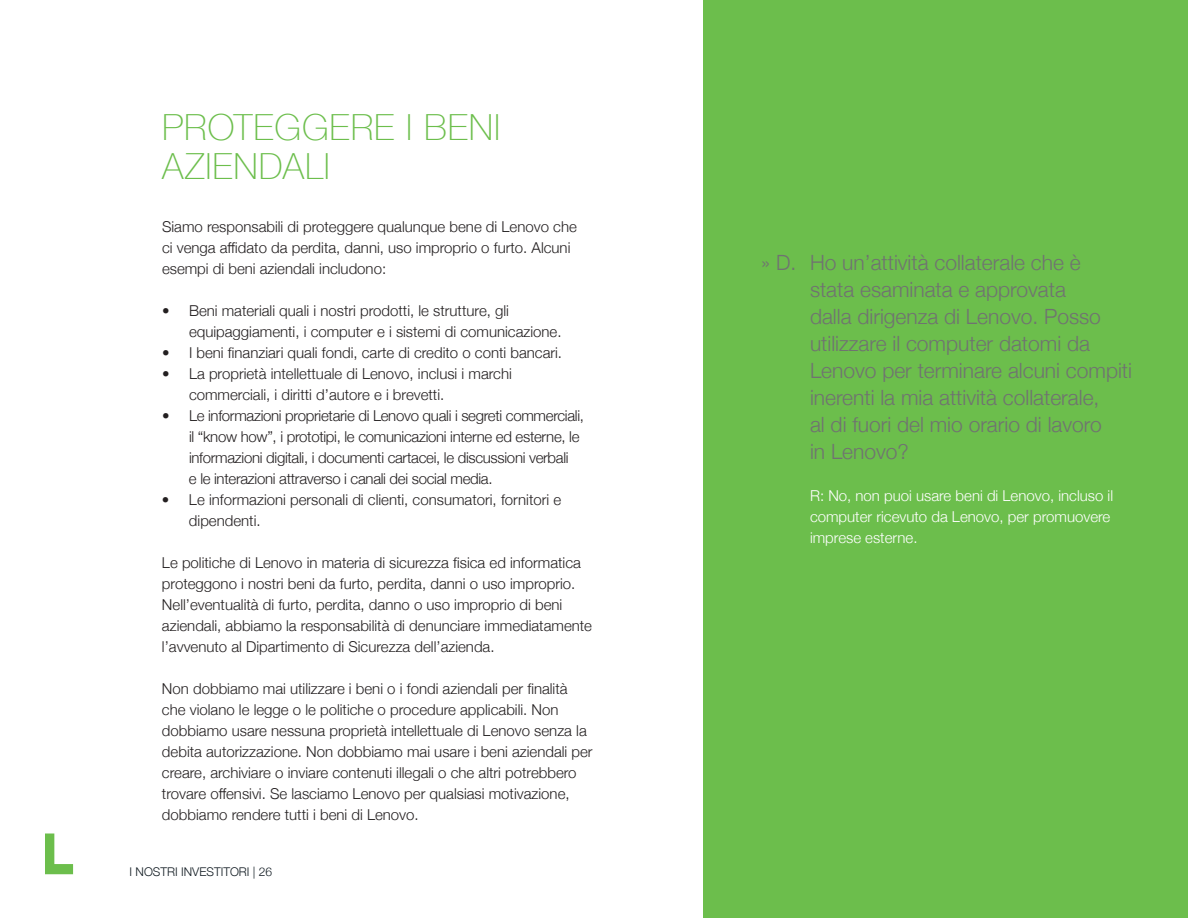
<style>
.page{position:relative;width:1188px;height:918px;background:#fff}
.page>*{position:absolute;margin:0;border:0;box-sizing:border-box;transform-origin:0 0}
.t1{font:100 36px "Helvetica Neue";letter-spacing:.025em;color:#6cbe4c}
.t2{font:300 21px/27px "Helvetica Neue";color:#707271}
.t3{font:300 15px/21px "Helvetica Neue";color:#231f20}
.t4{font:300 15px/21px "Helvetica Neue";letter-spacing:-.02em;color:#231f20}
.t5{font:300 15px/21px "Helvetica Neue";color:#fff}
.t6{font:300 12px "Helvetica Neue";color:#101a21}
</style>
<div class="page">
<div style="left:703px;top:0;width:485px;height:918px;background:#6cbe4c"></div>
<svg style="left:45px;top:834px;width:28px;height:40px"></svg>
<h1 class="t1" style="left:162px;top:99px;width:45px">PROTE</h1>
<h1 class="t1" style="left:274px;top:99px;width:77px">GGERE</h1>
<h1 class="t1" style="left:406px;top:99px;width:37px">I BENI</h1>
<h1 class="t1" style="left:162px;top:138px;width:62px">AZIENDALI</h1>
<p class="t3" style="left:162px;top:215px;width:416px">Siamo responsabili di proteggere qualunque bene di Lenovo che ci venga affidato da perdita, danni, uso improprio o furto. Alcuni esempi di beni aziendali includono:</p>
<p class="t3" style="left:189px;top:299px;width:374px;text-indent:-27px">• Beni materiali quali i nostri prodotti, le strutture, gli equipaggiamenti, i computer e i sistemi di comunicazione.</p>
<p class="t3" style="left:162px;top:341px;width:402px">• I beni finanziari quali fondi, carte di credito o conti bancari.</p>
<p class="t3" style="left:189px;top:362px;width:324px;text-indent:-27px">• La proprietà intellettuale di Lenovo, inclusi i marchi commerciali, i diritti d’autore e i brevetti.</p>
<p class="t4" style="left:189px;top:404px;width:397px;text-indent:-27px">• Le informazioni proprietarie di Lenovo quali i segreti commerciali, il “know how”, i prototipi, le comunicazioni interne ed esterne, le informazioni digitali, i documenti cartacei, le discussioni verbali<br>e le interazioni attraverso i canali dei social media.</p>
<p class="t3" style="left:189px;top:488px;width:374px;text-indent:-27px">• Le informazioni personali di clienti, consumatori, fornitori e dipendenti.</p>
<p class="t3" style="left:162px;top:551px;width:432px">Le politiche di Lenovo in materia di sicurezza fisica ed informatica proteggono i nostri beni da furto, perdita, danni o uso improprio.<br>Nell’eventualità di furto, perdita, danno o uso improprio di beni aziendali, abbiamo la responsabilità di denunciare immediatamente l’avvenuto al Dipartimento di Sicurezza dell’azienda.</p>
<p class="t3" style="left:162px;top:677px;width:432px">Non dobbiamo mai utilizzare i beni o i fondi aziendali per finalità che violano le legge o le politiche o procedure applicabili. Non dobbiamo usare nessuna proprietà intellettuale di Lenovo senza la debita autorizzazione. Non dobbiamo mai usare i beni aziendali per creare, archiviare o inviare contenuti illegali o che altri potrebbero trovare offensivi. Se lasciamo Lenovo per qualsiasi motivazione, dobbiamo rendere tutti i beni di Lenovo.</p>
<p class="t6" style="left:130px;top:862px;width:38px">inostri</p>
<p class="t6" style="left:181px;top:862px;width:8px">inve</p>
<p class="t6" style="left:207px;top:862px;width:15px">stitori</p>
<p class="t6" style="left:253px;top:862px;width:21px">| 26</p>
<h2 class="t2" style="left:761px;top:248px;width:37px">» D.</h2>
<p class="t2" style="left:810px;top:248px;width:324px">Ho un’attività collaterale che è<br>stata esaminata e approvata<br>dalla dirigenza di Lenovo. Posso utilizzare il computer datomi da<br>Lenovo per terminare alcuni compiti inerenti la mia attività collaterale,<br>al di fuori del mio orario di lavoro<br>in Lenovo?</p>
<p class="t5" style="left:810px;top:485px;width:305px">R: No, non puoi usare beni di Lenovo, incluso il computer ricevuto da Lenovo, per promuovere imprese esterne.</p>
</div>
